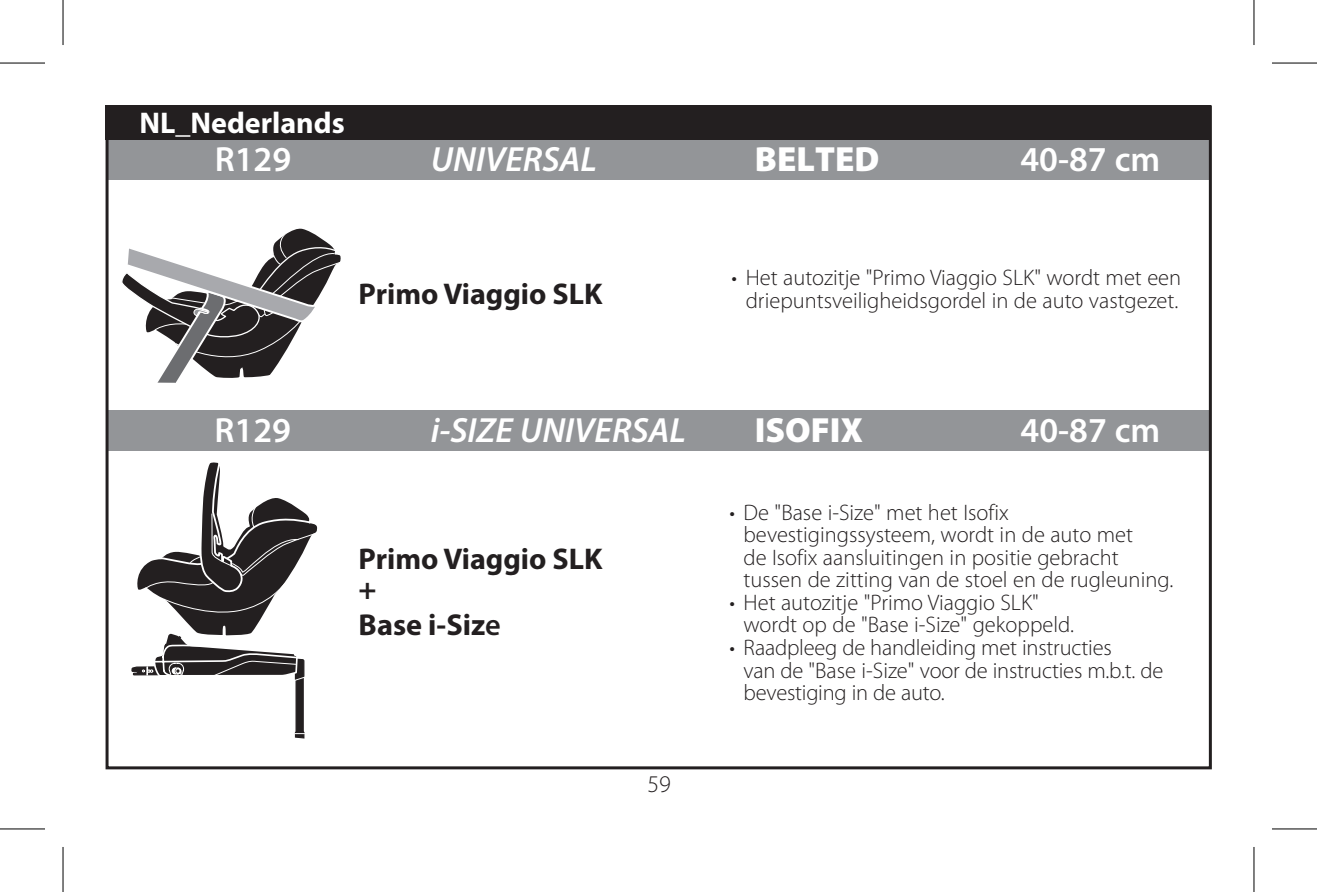
<style>
.page{position:relative;width:1317px;height:892px;background:#fff}
.page>*{position:absolute;margin:0;border:0;box-sizing:border-box;transform-origin:0 0}
.paragrafo_Peg{font:italic 600 35.1px "Myriad Pro";color:#fff}
.paragrafo_Peg-2{font:600 35.1px "Myriad Pro";color:#fff}
.paragrafo_Peg-3{font:900 35.1px "Myriad Pro";color:#fff}
.paragrafo_Peg-4{font:700 30.3px "Myriad Pro";color:#231f20}
.t1{font:700 30px "Myriad Pro";color:#231f20}
.paragrafo_Peg-5{font:700 30px "Myriad Pro";color:#fff}
.t2{font:300 24px "Myriad Pro";color:#231f20}
.paragrafo_Peg-6{font:300 22.5px/22.5px "Myriad Pro";color:#231f20;text-align:center}
.s1{font-weight:600}
</style>
<div class="page">
<div style="left:107px;top:139px;width:1102px;height:41px;background:#939598"></div>
<div style="left:107px;top:410px;width:1103px;height:40px;background:#939598"></div>
<div style="left:106px;top:106px;width:1105px;height:34px;background:#231f20"></div>
<svg style="left:122px;top:228px;width:219px;height:155px"></svg>
<svg style="left:131px;top:462px;width:187px;height:276px"></svg>
<svg style="left:0;top:829px;width:45px;height:1px"></svg>
<svg style="left:1272px;top:829px;width:45px;height:1px"></svg>
<hr style="left:0;top:62px;width:45px;height:2px;background:#000">
<hr style="left:1272px;top:62px;width:45px;height:2px;background:#000">
<hr style="left:0;top:828px;width:45px;height:1px;background:#000">
<hr style="left:1272px;top:828px;width:45px;height:1px;background:#000">
<hr style="left:62px;top:0;width:2px;height:45px;background:#000">
<hr style="left:62px;top:846px;width:2px;height:45px;background:#000">
<hr style="left:1253px;top:0;width:1px;height:45px;background:#000">
<hr style="left:1253px;top:846px;width:1px;height:45px;background:#000">
<p class="paragrafo_Peg-5" style="left:140px;top:103px;width:207px">NL_Nederlands</p>
<p class="paragrafo_Peg-2" style="left:215px;top:137px;width:78px">R129</p>
<p class="paragrafo_Peg" style="left:431px;top:137px;width:167px">UNIVERSAL</p>
<p class="paragrafo_Peg-3" style="left:755px;top:136px;width:126px">BELTED</p>
<p class="paragrafo_Peg-2" style="left:1020px;top:137px;width:141px">40-87 cm</p>
<p class="t1" style="left:359px;top:275px;width:245px">Primo Viaggio SLK</p>
<p class="paragrafo_Peg-6" style="left:731px;top:266px;width:451px">• Het autozitje "Primo Viaggio SLK" wordt met een driepuntsveiligheidsgordel in de auto vastgezet.</p>
<p class="paragrafo_Peg-2" style="left:215px;top:407px;width:78px">R129</p>
<p class="paragrafo_Peg" style="left:431px;top:407px;width:257px">i-SIZE UNIVERSAL</p>
<p class="paragrafo_Peg-3" style="left:755px;top:406px;width:110px">ISOFIX</p>
<p class="paragrafo_Peg-2" style="left:1020px;top:407px;width:141px">40-87 cm</p>
<p class="t1" style="left:359px;top:538px;width:245px">Primo Viaggio SLK</p>
<p class="paragrafo_Peg-4" style="left:359px;top:568px;width:20px">+</p>
<p class="paragrafo_Peg-4" style="left:359px;top:605px;width:144px">Base i-Siz<span class="s1">e</span></p>
<p class="t2" style="left:647px;top:769px;width:25px">59</p>
<p class="paragrafo_Peg-6" style="left:729px;top:501px;width:281px">• De "Base i-Size" met het Isofix</p>
<p class="paragrafo_Peg-6" style="left:743px;top:523px;width:391px">bevestigingssysteem, wordt in de auto met</p>
<p class="paragrafo_Peg-6" style="left:743px;top:546px;width:377px">de Isofix aansluitingen in positie gebracht</p>
<p class="paragrafo_Peg-6" style="left:743px;top:568px;width:431px">tussen de zitting van de stoel en de rugleuning.</p>
<p class="paragrafo_Peg-6" style="left:729px;top:591px;width:311px">• Het autozitje "Primo Viaggio SLK"</p>
<p class="paragrafo_Peg-6" style="left:743px;top:613px;width:332px">wordt op de "Base i-Size" gekoppeld.</p>
<p class="paragrafo_Peg-6" style="left:729px;top:636px;width:384px">• Raadpleeg de handleiding met instructies</p>
<p class="paragrafo_Peg-6" style="left:743px;top:658px;width:421px;text-align:left">van de "Base i-Size" voor de instructies m.b.t. de bevestiging in de auto.</p>
</div>
